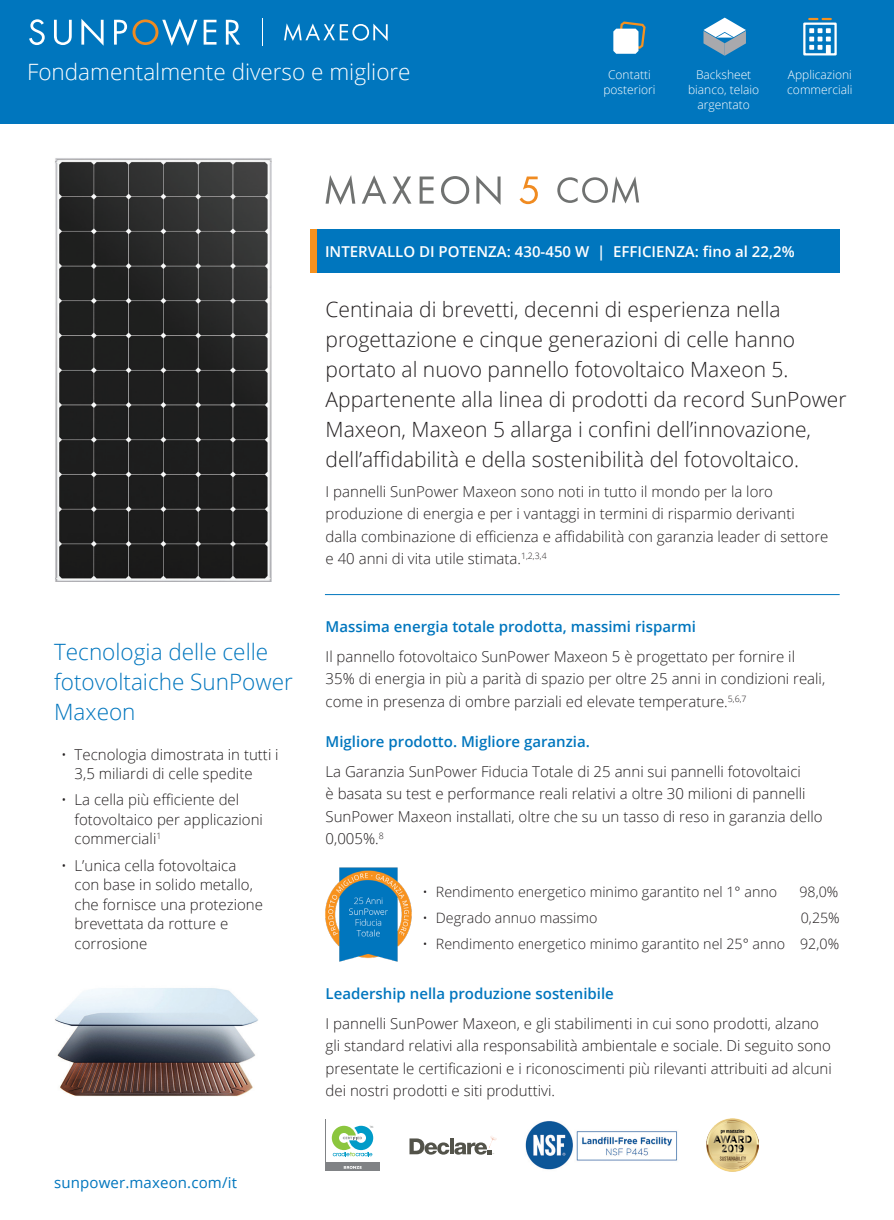
<style>
.page{position:relative;width:894px;height:1220px;background:#fff}
.page>*{position:absolute;margin:0;border:0;box-sizing:border-box;transform-origin:0 0}
.t1{font:300 22.5px/30px "Open Sans";color:#0076be}
.t2{font:300 22.5px "Open Sans";color:#fff}
.t3{font:300 21px/30px "Open Sans";color:#231f20}
.t4{font:300 15px/22.5px "Open Sans";color:#231f20}
.t5{font:600 15px "Open Sans";color:#0076be}
.t6{font:600 15px "Open Sans";color:#fff}
.t7{font:15px "Open Sans";letter-spacing:.01em;color:#0076be}
.t8{font:300 14.25px "Open Sans";color:#231f20}
.t9{font:300 12px/15px "Open Sans";color:#fff;text-align:center}
</style>
<div class="page">
<div style="left:0;top:0;width:893px;height:123px;background:#0076be"></div>
<div style="left:325px;top:1163px;width:54px;height:8px;background:#808285"></div>
<svg style="left:325px;top:1119px;width:1px;height:43px"></svg>
<svg style="left:331px;top:1125px;width:42px;height:31px"></svg>
<svg style="left:343px;top:1166px;width:18px;height:2px"></svg>
<img style="left:55px;top:988px;width:203px;height:108px">
<img style="left:55px;top:158px;width:216px;height:424px">
<svg style="left:262px;top:19px;width:1px;height:27px"></svg>
<svg style="left:29px;top:19px;width:16px;height:26px"></svg>
<svg style="left:54px;top:20px;width:18px;height:25px"></svg>
<svg style="left:81px;top:19px;width:22px;height:26px"></svg>
<svg style="left:203px;top:20px;width:13px;height:25px"></svg>
<svg style="left:226px;top:20px;width:14px;height:25px"></svg>
<svg style="left:114px;top:18px;width:83px;height:28px"></svg>
<svg style="left:284px;top:23px;width:103px;height:18px"></svg>
<hr style="left:325px;top:594px;width:514px;height:1px;background:#0076be">
<div style="left:310px;top:229px;width:529px;height:44px;background:#0076be"></div>
<div style="left:310px;top:229px;width:6px;height:44px;background:#f6911e"></div>
<svg style="left:325px;top:175px;width:30px;height:30px"></svg>
<svg style="left:361px;top:175px;width:25px;height:29px"></svg>
<svg style="left:392px;top:176px;width:19px;height:28px"></svg>
<svg style="left:419px;top:176px;width:14px;height:28px"></svg>
<svg style="left:441px;top:176px;width:28px;height:28px"></svg>
<svg style="left:476px;top:175px;width:24px;height:29px"></svg>
<svg style="left:519px;top:176px;width:18px;height:28px"></svg>
<svg style="left:557px;top:176px;width:82px;height:27px"></svg>
<svg style="left:409px;top:1136px;width:87px;height:18px"></svg>
<img style="left:525px;top:1121px;width:153px;height:49px">
<img style="left:706px;top:1118px;width:52px;height:53px">
<svg style="left:613px;top:21px;width:32px;height:33px"></svg>
<svg style="left:703px;top:18px;width:42px;height:38px"></svg>
<svg style="left:808px;top:18px;width:22px;height:2px"></svg>
<div style="left:802px;top:23px;width:34px;height:32px;border:2px solid #fff"></div>
<svg style="left:808px;top:28px;width:22px;height:26px"></svg>
<img style="left:325px;top:867px;width:87px;height:95px">
<p class="t2" style="left:27px;top:57px;width:385px">Fondamentalmente diverso e migliore</p>
<p class="t9" style="left:603px;top:66px;width:54px">Contatti posteriori</p>
<p class="t9" style="left:787px;top:66px;width:67px;text-align:left">Applicazioni commerciali</p>
<p class="t9" style="left:687px;top:66px;width:73px">Backsheet bianco, telaio argentato</p>
<p class="t6" style="left:325px;top:241px;width:471px">INTERVALLO DI POTENZA: 430-450 W | EFFICIENZA: fino al 22,2%</p>
<p class="t1" style="left:54px;top:636px;width:240px">Tecnologia delle celle fotovoltaiche SunPower<br>Maxeon</p>
<p class="t4" style="left:75px;top:744px;width:205px;line-height:19.5px;text-indent:-14px">• Tecnologia dimostrata in tutti i<br>3,5 miliardi di celle spedite</p>
<p class="t4" style="left:75px;top:789px;width:190px;line-height:19.5px;text-indent:-14px">• La cella più efficiente del fotovoltaico per applicazioni commerciali<sup>1</sup></p>
<p class="t4" style="left:75px;top:855px;width:190px;line-height:19.5px;text-indent:-14px">• L’unica cella fotovoltaica con base in solido metallo, che fornisce una protezione brevettata da rotture e corrosione</p>
<p class="t7" style="left:54px;top:1171px;width:184px">sunpower.maxeon.com/it</p>
<p class="t3" style="left:325px;top:294px;width:522px">Centinaia di brevetti, decenni di esperienza nella progettazione e cinque generazioni di celle hanno portato al nuovo pannello fotovoltaico Maxeon 5.<br>Appartenente alla linea di prodotti da record SunPower Maxeon, Maxeon 5 allarga i confini dell’innovazione, dell’affidabilità e della sostenibilità del fotovoltaico.</p>
<p class="t4" style="left:325px;top:479px;width:504px">I pannelli SunPower Maxeon sono noti in tutto il mondo per la loro produzione di energia e per i vantaggi in termini di risparmio derivanti dalla combinazione di efficienza e affidabilità con garanzia leader di settore e 40 anni di vita utile stimata.<sup>1,2,3,4</sup></p>
<p class="t5" style="left:325px;top:616px;width:372px">Massima energia totale prodotta, massimi risparmi</p>
<p class="t4" style="left:325px;top:644px;width:501px">Il pannello fotovoltaico SunPower Maxeon 5 è progettato per fornire il<br>35% di energia in più a parità di spazio per oltre 25 anni in condizioni reali, come in presenza di ombre parziali ed elevate temperature.<sup>5,6,7</sup></p>
<p class="t5" style="left:325px;top:731px;width:266px">Migliore prodotto. Migliore garanzia.</p>
<p class="t4" style="left:325px;top:759px;width:498px">La Garanzia SunPower Fiducia Totale di 25 anni sui pannelli fotovoltaici<br>è basata su test e performance reali relativi a oltre 30 milioni di pannelli SunPower Maxeon installati, oltre che su un tasso di reso in garanzia dello 0,005%.<sup>8</sup></p>
<p class="t8" style="left:422px;top:881px;width:356px">• Rendimento energetico minimo garantito nel 1° anno</p>
<p class="t8" style="left:799px;top:881px;width:40px">98,0%</p>
<p class="t8" style="left:422px;top:908px;width:176px">• Degrado annuo massimo</p>
<p class="t8" style="left:800px;top:908px;width:40px">0,25%</p>
<p class="t8" style="left:422px;top:934px;width:418px">• Rendimento energetico minimo garantito nel 25° anno 92,0%</p>
<p class="t5" style="left:325px;top:983px;width:290px">Leadership nella produzione sostenibile</p>
<p class="t4" style="left:325px;top:1011px;width:507px">I pannelli SunPower Maxeon, e gli stabilimenti in cui sono prodotti, alzano gli standard relativi alla responsabilità ambientale e sociale. Di seguito sono presentate le certificazioni e i riconoscimenti più rilevanti attribuiti ad alcuni dei nostri prodotti e siti produttivi.</p>
</div>
